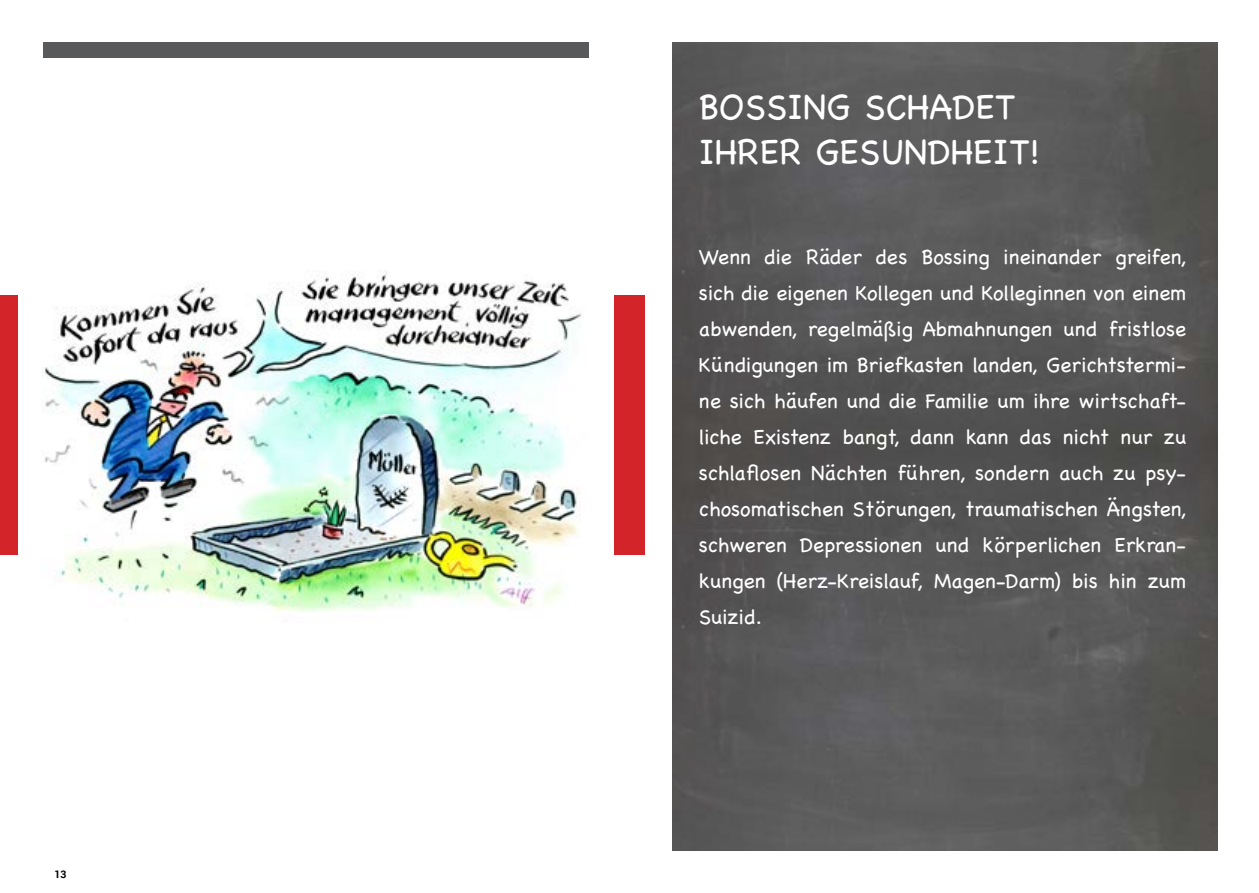
<style>
.page{position:relative;width:1259px;height:893px;background:#fff}
.page>*{position:absolute;margin:0;border:0;box-sizing:border-box;transform-origin:0 0}
.t1{font:36px/45px "Chalkboard";color:#fff}
.t2{font:21px/36px "Chalkboard";color:#fff;text-align:justify}
.t3{font:700 10.5px "Roboto";color:#000}
</style>
<div class="page">
<div style="left:614px;top:296px;width:30px;height:259px;background:#d3242a"></div>
<img style="left:43px;top:270px;width:538px;height:343px">
<img style="left:672px;top:43px;width:545px;height:807px">
<div style="left:43px;top:43px;width:545px;height:15px;background:#58595b"></div>
<div style="left:0;top:296px;width:18px;height:259px;background:#d3242a"></div>
<p class="t3" style="left:55px;top:867px;width:14px">13</p>
<h1 class="t1" style="left:699px;top:84px;width:342px">BOSSING SCHADET<br>IHRER GESUNDHEIT!</h1>
<p class="t2" style="left:699px;top:239px;width:489px">Wenn die Räder des Bossing ineinander greifen, sich die eigenen Kollegen und Kolleginnen von einem abwenden, regelmäßig Abmahnungen und fristlose Kündigungen im Briefkasten landen, Gerichtstermi&shy;ne sich häufen und die Familie um ihre wirtschaft&shy;liche Existenz bangt, dann kann das nicht nur zu schlaflosen Nächten führen, sondern auch zu psy&shy;chosomatischen Störungen, traumatischen Ängsten, schweren Depressionen und körperlichen Erkran&shy;kungen (Herz-Kreislauf, Magen-Darm) bis hin zum Suizid.</p>
</div>
